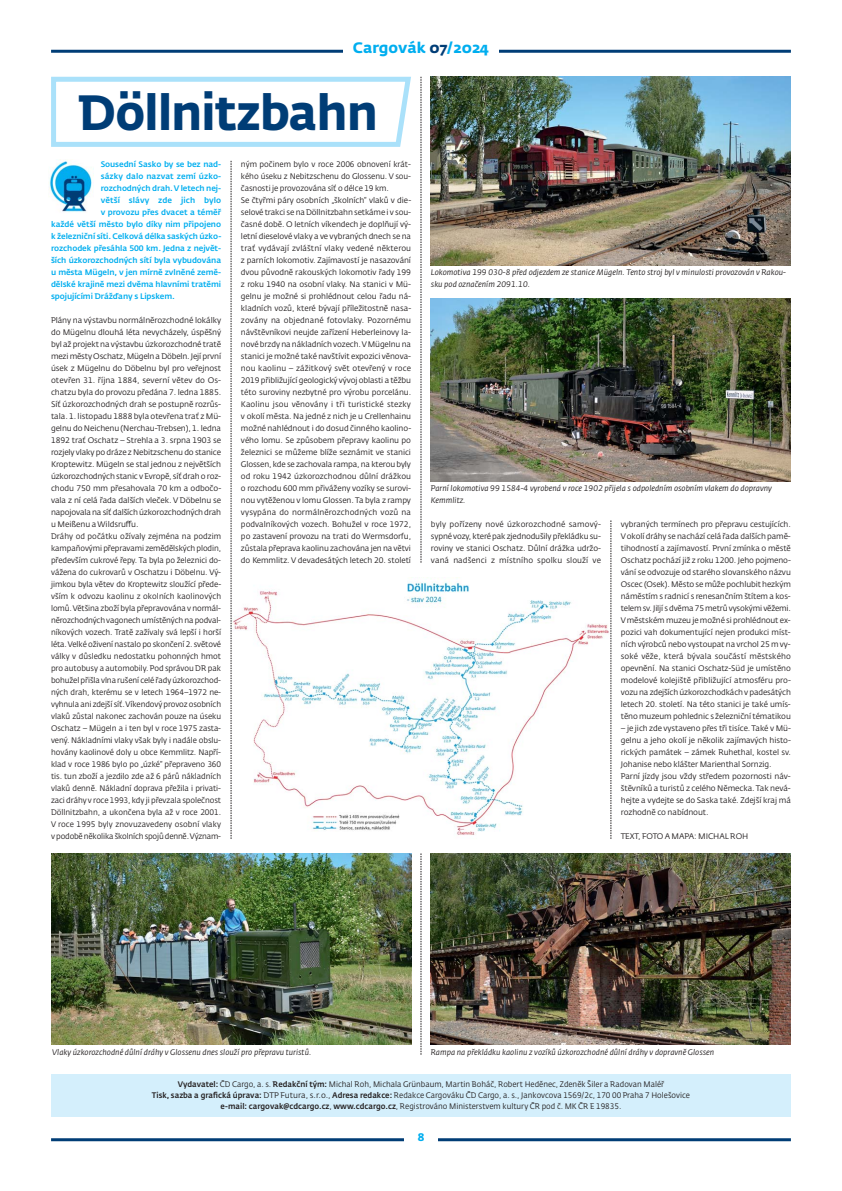
<style>
.page{position:relative;width:842px;height:1191px;background:#fff}
.page>*{position:absolute;margin:0;border:0;box-sizing:border-box;transform-origin:0 0}
.t1{font:700 49px "CD Fedra";letter-spacing:-.015em;color:#003d76;scale:.95 1}
.t2{font:700 15px "Fedra Sans Pro";color:#00aeef}
.t3{font:700 11px "CD Fedra Pro";color:#00aeef}
.t4{font:8px/12px "CD Fedra";letter-spacing:-.01em;color:#231f20}
.t5{font:500 8px "CD Fedra";letter-spacing:-.01em;color:#00aeef}
.t6{font:italic 8px/12px "CD Fedra";color:#231f20}
.t7{font:8px/11px "CD Fedra";letter-spacing:-.01em;color:#231f20;text-align:center;scale:.95 1}
.t8{font:500 8px "CD Fedra";letter-spacing:.01em;color:#00aeef}
.s1{color:#003d76}
.s2{font-weight:500}
</style>
<div class="page">
<hr style="left:51px;top:50px;width:740px;height:3px;background:#003d76">
<hr style="left:51px;top:1138px;width:353px;height:3px;background:#003d76">
<hr style="left:438px;top:1138px;width:353px;height:3px;background:#003d76">
<div style="left:343px;top:41px;width:156px;height:20px;background:#fff"></div>
<div style="left:51px;top:1075px;width:740px;height:42px;background:#d4effc"></div>
<svg style="left:421px;top:77px;width:1px;height:486px"></svg>
<img style="left:51px;top:853px;width:360px;height:192px">
<img style="left:431px;top:853px;width:360px;height:192px">
<img style="left:431px;top:77px;width:360px;height:189px">
<svg style="left:51px;top:77px;width:360px;height:70px"></svg>
<img style="left:49px;top:161px;width:43px;height:51px">
<img style="left:233px;top:577px;width:378px;height:262px">
<img style="left:431px;top:298px;width:360px;height:183px">
<svg style="left:421px;top:853px;width:1px;height:202px"></svg>
<svg style="left:611px;top:520px;width:1px;height:319px"></svg>
<svg style="left:231px;top:161px;width:1px;height:678px"></svg>
<h2 class="t2" style="left:353px;top:39px;width:138px">Cargovák <span class="s1">07</span>/2024</h2>
<h1 class="t1" style="left:79px;top:92px;width:316px">Döllnitzbahn</h1>
<p class="t5" style="left:101px;top:161px;width:122px">Sousední Sasko by se bez nad-</p>
<p class="t5" style="left:101px;top:173px;width:122px">sázky dalo nazvat zemí úzko-</p>
<p class="t5" style="left:101px;top:185px;width:122px">rozchodných drah. V letech nej-</p>
<p class="t8" style="left:101px;top:197px;width:122px">větší slávy zde jich bylo</p>
<p class="t5" style="left:101px;top:209px;width:122px">v provozu přes dvacet a téměř</p>
<p class="t5" style="left:51px;top:221px;width:172px">každé větší město bylo díky nim připojeno</p>
<p class="t5" style="left:51px;top:233px;width:172px">k železniční síti. Celková délka saských úzko-</p>
<p class="t5" style="left:51px;top:245px;width:171px">rozchodek přesáhla 500 km. Jedna z největ-</p>
<p class="t5" style="left:51px;top:257px;width:172px">ších úzkorozchodných sítí byla vybudována</p>
<p class="t5" style="left:51px;top:269px;width:171px">u města Mügeln, v jen mírně zvlněné země-</p>
<p class="t5" style="left:51px;top:281px;width:172px">dělské krajině mezi dvěma hlavními tratěmi</p>
<p class="t5" style="left:51px;top:293px;width:125px">spojujícími Drážďany s Lipskem.</p>
<p class="t4" style="left:51px;top:315px;width:172px">Plány na výstavbu normálněrozchodné lokálky do Mügelnu dlouhá léta nevycházely, úspěšný byl až projekt na výstavbu úzkorozchodné tratě mezi městy Oschatz, Mügeln a Döbeln. Její první úsek z Mügelnu do Döbelnu byl pro veřejnost otevřen 31. října 1884, severní větev do Os&shy;chatzu byla do provozu předána 7. ledna 1885.<br>Síť úzkorozchodných drah se postupně rozrůs&shy;tala. 1. listopadu 1888 byla otevřena trať z Mü&shy;gelnu do Neichenu (Nerchau-Trebsen), 1. ledna 1892 trať Oschatz – Strehla a 3. srpna 1903 se rozjely vlaky po dráze z Nebitzschenu do stanice Kroptewitz. Mügeln se stal jednou z největších úzkorozchodných stanic v Evropě, síť drah o roz&shy;chodu 750 mm přesahovala 70 km a odbočo&shy;vala z ní celá řada dalších vleček. V Döbelnu se napojovala na síť dalších úzkorozchodných drah u Meißenu a Wildsruffu.<br>Dráhy od počátku ožívaly zejména na podzim kampaňovými přepravami zemědělských plodin, především cukrové řepy. Ta byla po železnici do&shy;vážena do cukrovarů v Oschatzu i Döbelnu. Vý&shy;jimkou byla větev do Kroptewitz sloužící přede&shy;vším k odvozu kaolinu z okolních kaolinových lomů. Většina zboží byla přepravována v normál&shy;něrozchodných vagonech umístěných na podval&shy;níkových vozech. Tratě zažívaly svá lepší i horší léta. Velké oživení nastalo po skončení 2. světové války v důsledku nedostatku pohonných hmot pro autobusy a automobily. Pod správou DR pak bohužel přišla vlna rušení celé řady úzkorozchod&shy;ných drah, kterému se v letech 1964–1972 ne&shy;vyhnula ani zdejší síť. Víkendový provoz osobních vlaků zůstal nakonec zachován pouze na úseku Oschatz – Mügeln a i ten byl v roce 1975 zasta&shy;vený. Nákladními vlaky však byly i nadále obslu&shy;hovány kaolinové doly u obce Kemmlitz. Napří&shy;klad v roce 1986 bylo po „úzké“ přepraveno 360 tis. tun zboží a jezdilo zde až 6 párů nákladních vlaků denně. Nákladní doprava přežila i privati&shy;zaci dráhy v roce 1993, kdy ji převzala společnost Döllnitzbahn, a ukončena byla až v roce 2001.<br>V roce 1995 byly znovuzavedeny osobní vlaky v podobě několika školních spojů denně. Význam-</p>
<p class="t4" style="left:241px;top:159px;width:172px">ným počinem bylo v roce 2006 obnovení krát&shy;kého úseku z Nebitzschenu do Glossenu. V sou&shy;časnosti je provozována síť o délce 19 km.<br>Se čtyřmi páry osobních „školních“ vlaků v die&shy;selové trakci se na Döllnitzbahn setkáme i v sou&shy;časné době. O letních víkendech je doplňují vý&shy;letní dieselové vlaky a ve vybraných dnech se na trať vydávají zvláštní vlaky vedené některou z parních lokomotiv. Zajímavostí je nasazování dvou původně rakouských lokomotiv řady 199 z roku 1940 na osobní vlaky. Na stanici v Mü&shy;gelnu je možné si prohlédnout celou řadu ná&shy;kladních vozů, které bývají příležitostně nasa&shy;zovány na objednané fotovlaky. Pozornému návštěvníkovi neujde zařízení Heberleinovy la&shy;nové brzdy na nákladních vozech. VMügelnu na stanici je možné také navštívit expozici věnova&shy;nou kaolinu – zážitkový svět otevřený v roce 2019 přibližující geologický vývoj oblasti a těžbu této suroviny nezbytné pro výrobu porcelánu.<br>Kaolinu jsou věnovány i tři turistické stezky v okolí města. Na jedné z nich je u Crellenhainu možné nahlédnout i do dosud činného kaolino&shy;vého lomu. Se způsobem přepravy kaolinu po železnici se můžeme blíže seznámit ve stanici Glossen, kde se zachovala rampa, na kterou byly od roku 1942 úzkorozchodnou důlní drážkou o rozchodu 600 mm přiváženy vozíky se surovi&shy;nou vytěženou v lomu Glossen. Ta byla z rampy vysypána do normálněrozchodných vozů na podvalníkových vozech. Bohužel v roce 1972, po zastavení provozu na trati do Wermsdorfu, zůstala přeprava kaolinu zachována jen na větvi do Kemmlitz. V devadesátých letech 20. století</p>
<p class="t6" style="left:431px;top:267px;width:357px">Lokomotiva 199 030-8 před odjezdem ze stanice Mügeln. Tento stroj byl v minulosti provozován v Rakou&shy;sku pod označením 2091.10.</p>
<p class="t6" style="left:431px;top:483px;width:343px">Parní lokomotiva 99 1584-4 vyrobená v roce 1902 přijela s odpoledním osobním vlakem do dopravny<br>Kemmlitz.</p>
<p class="t4" style="left:431px;top:519px;width:172px;text-align:justify">byly pořízeny nové úzkorozchodné samový&shy;sypné vozy, které pak zjednodušily překládku su&shy;roviny ve stanici Oschatz. Důlní drážka udržo&shy;vaná nadšenci z místního spolku slouží ve</p>
<p class="t4" style="left:621px;top:519px;width:172px;text-align:justify">vybraných termínech pro přepravu cestujících.<br>Vokolí dráhy se nachází celá řada dalších pamě&shy;tihodností a zajímavostí. První zmínka o městě Oschatz pochází již z roku 1200. Jeho pojmeno&shy;vání se odvozuje od starého slovanského názvu Oscec (Osek). Město se může pochlubit hezkým náměstím s radnicí s renesančním štítem a kos&shy;telem sv. Jiljí s dvěma 75 metrů vysokými věžemi.<br>Vměstském muzeu je možné si prohlédnout ex&shy;pozici vah dokumentující nejen produkci míst&shy;ních výrobců nebo vystoupat na vrchol 25 m vy&shy;soké věže, která bývala součástí městského opevnění. Na stanici Oschatz-Süd je umístěno modelové kolejiště přibližující atmosféru pro&shy;vozu na zdejších úzkorozchodkách v padesátých letech 20. století. Na této stanici je také umís&shy;těno muzeum pohlednic s železniční tématikou</p>
<p class="t4" style="left:621px;top:723px;width:172px">– je jich zde vystaveno přes tři tisíce. Také v Mü&shy;gelnu a jeho okolí je několik zajímavých histo&shy;rických památek – zámek Ruhethal, kostel sv.<br>Johanise nebo klášter Marienthal Sornzig.<br>Parní jízdy jsou vždy středem pozornosti náv&shy;štěvníků a turistů z celého Německa. Tak nevá&shy;hejte a vydejte se do Saska také. Zdejší kraj má rozhodně co nabídnout.</p>
<p class="t4" style="left:621px;top:831px;width:129px">TEXT, FOTO A MAPA: MICHAL ROH</p>
<p class="t6" style="left:52px;top:1047px;width:261px">Vlaky úzkorozchodné důlní dráhy v Glossenu dnes slouží pro přepravu turistů.</p>
<p class="t6" style="left:431px;top:1047px;width:285px">Rampa na překládku kaolinu z vozíků úzkorozchodné důlní dráhy v dopravně Glossen</p>
<p class="t7" style="left:152px;top:1079px;width:568px"><span class="s2">Vydavatel:</span> ČD Cargo, a. s. <span class="s2">Redakční tým:</span> Michal Roh, Michala Grünbaum, Martin Boháč, Robert Heděnec, Zdeněk Šiler a Radovan Maléř<br><span class="s2">Tisk, sazba a grafická úprava:</span> DTP Futura, s.r.o., <span class="s2">Adresa redakce:</span> Redakce Cargováku ČD Cargo, a. s., Jankovcova 1569/2c, 170 00 Praha 7 Holešovice <span class="s2">e-mail: cargovak@cdcargo.cz</span>, <span class="s2">www.cdcargo.cz</span>, Registrováno Ministerstvem kultury ČR pod č. MK ČR E 19835.</p>
<h3 class="t3" style="left:418px;top:1131px;width:8px">8</h3>
</div>
